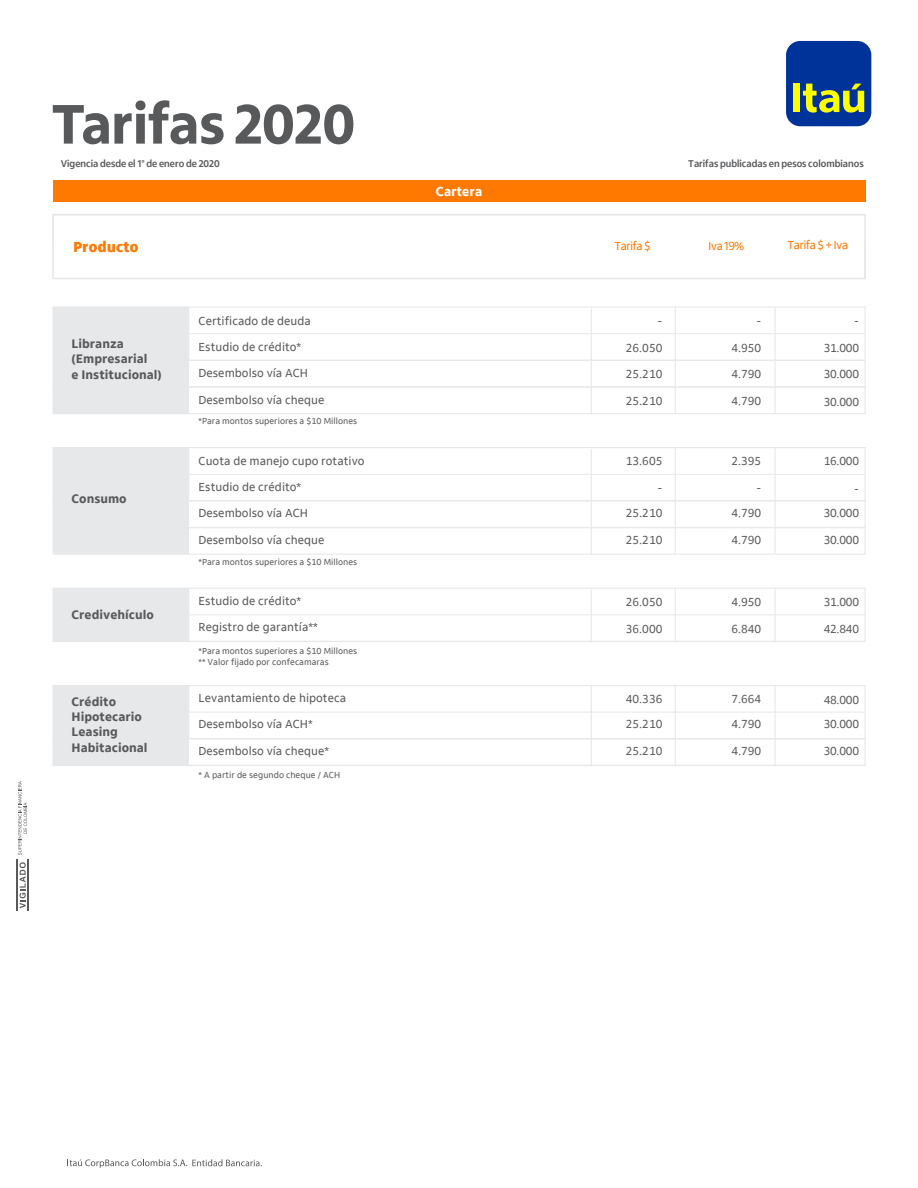
<style>
.page{position:relative;width:918px;height:1188px;background:#fff}
.page>*{position:absolute;margin:0;border:0;box-sizing:border-box;transform-origin:0 0}
.t1{font:800 57.15px "Itau Display";color:#58595b}
.t2{font:800 15px "Itau Display";letter-spacing:.02em;color:#ff7800}
.t3{font:800 13.5px "Itau Display";letter-spacing:.02em;color:#fff}
.t4{font:800 12.75px/15.3px "Itau Text";color:#58595b}
.t5{font:12px/26.1px "Itau Text";color:#58595b}
.t6{font:12px "Itau Display";letter-spacing:-.02em;color:#ff7800}
.t7{font:700 10.05px "Itau Display";color:#58595b}
.t8{font:9px/10.4px "Itau Text";color:#58595b}
</style>
<div class="page">
<div style="left:53px;top:181px;width:812px;height:21px;background:#ff7800"></div>
<hr style="left:16px;top:859px;width:1px;height:52px;background:#58595b">
<hr style="left:27px;top:859px;width:1px;height:52px;background:#58595b">
<svg style="left:18px;top:781px;width:9px;height:74px"></svg>
<svg style="left:20px;top:862px;width:6px;height:46px"></svg>
<svg style="left:69px;top:1159px;width:193px;height:9px"></svg>
<div style="left:52px;top:214px;width:814px;height:31px;border:2px solid #e7e8ea"></div>
<div style="left:52px;top:243px;width:814px;height:36px;border:2px solid #e7e8ea"></div>
<hr style="left:864px;top:243px;width:2px;height:34px;background:#e7e8ea">
<div style="left:52px;top:306px;width:814px;height:28px;border:1px solid #e7e8ea"></div>
<div style="left:53px;top:307px;width:136px;height:106px;background:#e7e8ea"></div>
<hr style="left:53px;top:333px;width:812px;height:1px;background:#e7e8ea">
<hr style="left:53px;top:360px;width:812px;height:1px;background:#e7e8ea">
<div style="left:52px;top:386px;width:814px;height:28px;border:1px solid #e7e8ea"></div>
<hr style="left:53px;top:387px;width:812px;height:1px;background:#e7e8ea">
<hr style="left:774px;top:308px;width:2px;height:105px;background:#e7e8ea">
<hr style="left:675px;top:308px;width:1px;height:105px;background:#e7e8ea">
<hr style="left:591px;top:309px;width:1px;height:105px;background:#e7e8ea">
<div style="left:52px;top:447px;width:814px;height:28px;border:1px solid #e7e8ea"></div>
<div style="left:53px;top:448px;width:136px;height:106px;background:#e7e8ea"></div>
<hr style="left:53px;top:474px;width:812px;height:1px;background:#e7e8ea">
<div style="left:52px;top:500px;width:814px;height:28px;border:1px solid #e7e8ea"></div>
<hr style="left:53px;top:501px;width:812px;height:1px;background:#e7e8ea">
<div style="left:52px;top:527px;width:814px;height:28px;border:1px solid #e7e8ea"></div>
<hr style="left:53px;top:527px;width:812px;height:1px;background:#e7e8ea">
<hr style="left:774px;top:448px;width:2px;height:106px;background:#e7e8ea">
<hr style="left:675px;top:448px;width:1px;height:106px;background:#e7e8ea">
<hr style="left:591px;top:449px;width:1px;height:106px;background:#e7e8ea">
<hr style="left:774px;top:685px;width:2px;height:80px;background:#e7e8ea">
<hr style="left:675px;top:685px;width:1px;height:80px;background:#e7e8ea">
<hr style="left:591px;top:686px;width:1px;height:80px;background:#e7e8ea">
<div style="left:52px;top:588px;width:814px;height:27px;border:1px solid #e7e8ea"></div>
<div style="left:52px;top:685px;width:814px;height:28px;border:1px solid #e7e8ea"></div>
<div style="left:53px;top:588px;width:136px;height:54px;background:#e7e8ea"></div>
<hr style="left:53px;top:614px;width:812px;height:1px;background:#e7e8ea">
<hr style="left:53px;top:641px;width:812px;height:1px;background:#e7e8ea">
<div style="left:53px;top:685px;width:136px;height:80px;background:#e7e8ea"></div>
<hr style="left:53px;top:712px;width:812px;height:1px;background:#e7e8ea">
<div style="left:52px;top:738px;width:814px;height:28px;border:1px solid #e7e8ea"></div>
<hr style="left:53px;top:765px;width:812px;height:1px;background:#e7e8ea">
<hr style="left:774px;top:589px;width:2px;height:53px;background:#e7e8ea">
<hr style="left:675px;top:589px;width:1px;height:53px;background:#e7e8ea">
<hr style="left:591px;top:590px;width:1px;height:52px;background:#e7e8ea">
<div style="left:786px;top:41px;width:85px;height:85px;background:#039;border-radius:14px"></div>
<div style="left:793px;top:84px;width:7px;height:28px;background:#ff0"></div>
<svg style="left:803px;top:84px;width:61px;height:29px"></svg>
<h1 class="t1" style="left:52px;top:91px;width:305px">Tarifas 2020</h1>
<p class="t7" style="left:61px;top:158px;width:160px">Vigencia desde el 1° de enero de 2020</p>
<p class="t2" style="left:74px;top:238px;width:66px">Producto</p>
<p class="t4" style="left:72px;top:336px;width:92px">Libranza (Empresarial<br>e Institucional)</p>
<p class="t4" style="left:72px;top:491px;width:57px">Consumo</p>
<p class="t4" style="left:72px;top:607px;width:84px">Credivehículo</p>
<p class="t4" style="left:72px;top:694px;width:78px">Crédito<br>Hipotecario<br>Leasing<br>Habitacional</p>
<p class="t5" style="left:199px;top:308px;width:114px">Certificado de deuda<br>Estudio de crédito*<br>Desembolso vía ACH</p>
<p class="t5" style="left:199px;top:387px;width:127px">Desembolso vía cheque</p>
<p class="t8" style="left:199px;top:416px;width:160px">*Para montos superiores a $10 Millones</p>
<p class="t5" style="left:199px;top:448px;width:167px">Cuota de manejo cupo rotativo<br>Estudio de crédito*<br>Desembolso vía ACH</p>
<p class="t5" style="left:199px;top:527px;width:127px">Desembolso vía cheque</p>
<p class="t8" style="left:199px;top:556px;width:160px">*Para montos superiores a $10 Millones</p>
<p class="t5" style="left:199px;top:588px;width:121px">Estudio de crédito*<br>Registro de garantía**</p>
<p class="t8" style="left:199px;top:646px;width:160px">*Para montos superiores a $10 Millones ** Valor fijado por confecamaras</p>
<p class="t5" style="left:199px;top:685px;width:149px">Levantamiento de hipoteca<br>Desembolso vía ACH*</p>
<p class="t5" style="left:199px;top:738px;width:132px">Desembolso vía cheque*</p>
<p class="t8" style="left:199px;top:770px;width:143px">* A partir de segundo cheque / ACH</p>
<p class="t3" style="left:436px;top:184px;width:48px">Cartera</p>
<p class="t7" style="left:688px;top:158px;width:177px">Tarifas publicadas en pesos colombianos</p>
<p class="t6" style="left:614px;top:239px;width:38px">Tarifa $</p>
<p class="t6" style="left:709px;top:239px;width:37px">Iva 19%</p>
<p class="t6" style="left:788px;top:238px;width:62px">Tarifa $ + Iva</p>
<p class="t5" style="left:658px;top:308px;width:6px">-</p>
<p class="t5" style="left:626px;top:335px;width:38px">26.050</p>
<p class="t5" style="left:731px;top:335px;width:31px">4.950</p>
<p class="t5" style="left:756px;top:308px;width:6px">-</p>
<p class="t5" style="left:854px;top:308px;width:6px">-</p>
<p class="t5" style="left:824px;top:335px;width:37px">31.000</p>
<p class="t5" style="left:626px;top:361px;width:38px">25.210</p>
<p class="t5" style="left:626px;top:388px;width:38px">25.210</p>
<p class="t5" style="left:731px;top:388px;width:31px">4.790</p>
<p class="t5" style="left:731px;top:361px;width:31px">4.790</p>
<p class="t5" style="left:824px;top:361px;width:37px">30.000</p>
<p class="t5" style="left:824px;top:389px;width:37px">30.000</p>
<p class="t5" style="left:626px;top:448px;width:38px">13.605</p>
<p class="t5" style="left:658px;top:475px;width:6px">-</p>
<p class="t5" style="left:756px;top:475px;width:6px">-</p>
<p class="t5" style="left:731px;top:448px;width:31px">2.395</p>
<p class="t5" style="left:824px;top:448px;width:37px">16.000</p>
<p class="t5" style="left:854px;top:476px;width:6px">-</p>
<p class="t5" style="left:626px;top:500px;width:38px">25.210</p>
<p class="t5" style="left:626px;top:527px;width:38px">25.210</p>
<p class="t5" style="left:731px;top:527px;width:31px">4.790</p>
<p class="t5" style="left:731px;top:500px;width:31px">4.790</p>
<p class="t5" style="left:824px;top:500px;width:37px">30.000</p>
<p class="t5" style="left:824px;top:527px;width:37px">30.000</p>
<p class="t5" style="left:626px;top:589px;width:38px">26.050</p>
<p class="t5" style="left:626px;top:616px;width:38px">36.000</p>
<p class="t5" style="left:731px;top:616px;width:31px">6.840</p>
<p class="t5" style="left:731px;top:589px;width:31px">4.950</p>
<p class="t5" style="left:824px;top:589px;width:37px">31.000</p>
<p class="t5" style="left:824px;top:616px;width:37px">42.840</p>
<p class="t5" style="left:626px;top:686px;width:38px">40.336</p>
<p class="t5" style="left:731px;top:686px;width:31px">7.664</p>
<p class="t5" style="left:824px;top:687px;width:37px">48.000</p>
<p class="t5" style="left:626px;top:711px;width:38px">25.210</p>
<p class="t5" style="left:626px;top:738px;width:38px">25.210</p>
<p class="t5" style="left:731px;top:738px;width:31px">4.790</p>
<p class="t5" style="left:731px;top:711px;width:31px">4.790</p>
<p class="t5" style="left:824px;top:711px;width:37px">30.000</p>
<p class="t5" style="left:824px;top:738px;width:37px">30.000</p>
</div>
